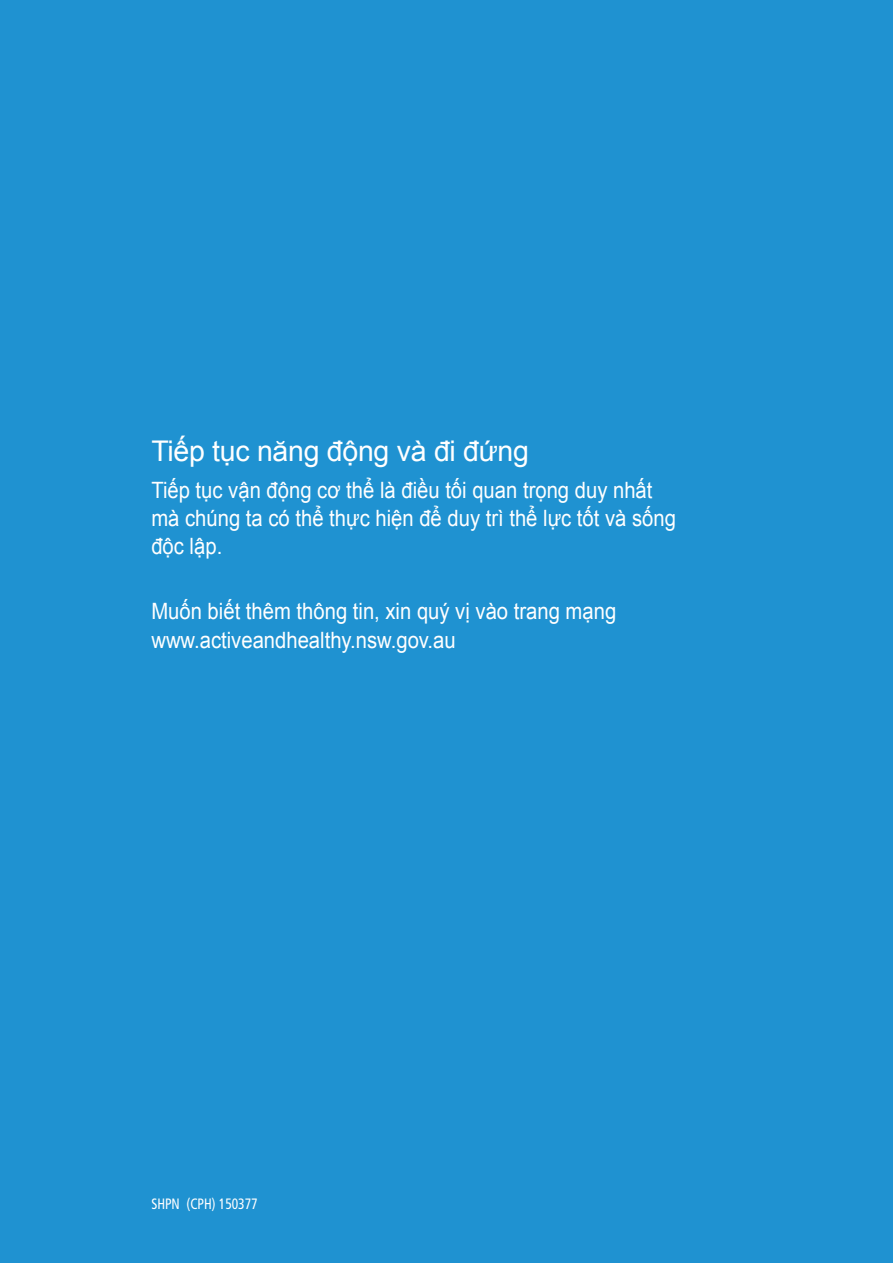
<style>
.page{position:relative;width:893px;height:1263px;background:#1f92d1}
.page>*{position:absolute;margin:0;border:0;box-sizing:border-box;transform-origin:0 0}
.Subhead{font:28.5px "Arial";letter-spacing:-.01em;color:#fff}
.Breakout_Black{font:22.5px/28.2px "Arial";color:#fff;scale:.9 1}
.Breakout_Black-2{font:condensed 15px "Frutiger LT";color:#fff;scale:.9 1}
</style>
<div class="page">
<p class="Subhead" style="left:151px;top:432px;width:379px">Tiếp tục năng động và đi đứng</p>
<p class="Breakout_Black" style="left:151px;top:476px;width:584px">Tiếp tục vận động cơ thể là điều tối quan trọng duy nhất mà chúng ta có thể thực hiện để duy trì thể lực tốt và sống độc lập.</p>
<p class="Breakout_Black" style="left:151px;top:598px;width:518px">Muốn biết thêm thông tin, xin quý vị vào trang mạng www.activeandhealthy.nsw.gov.au</p>
<p class="Breakout_Black-2" style="left:151px;top:1195px;width:120px">SHPN (CPH) 150377</p>
</div>
